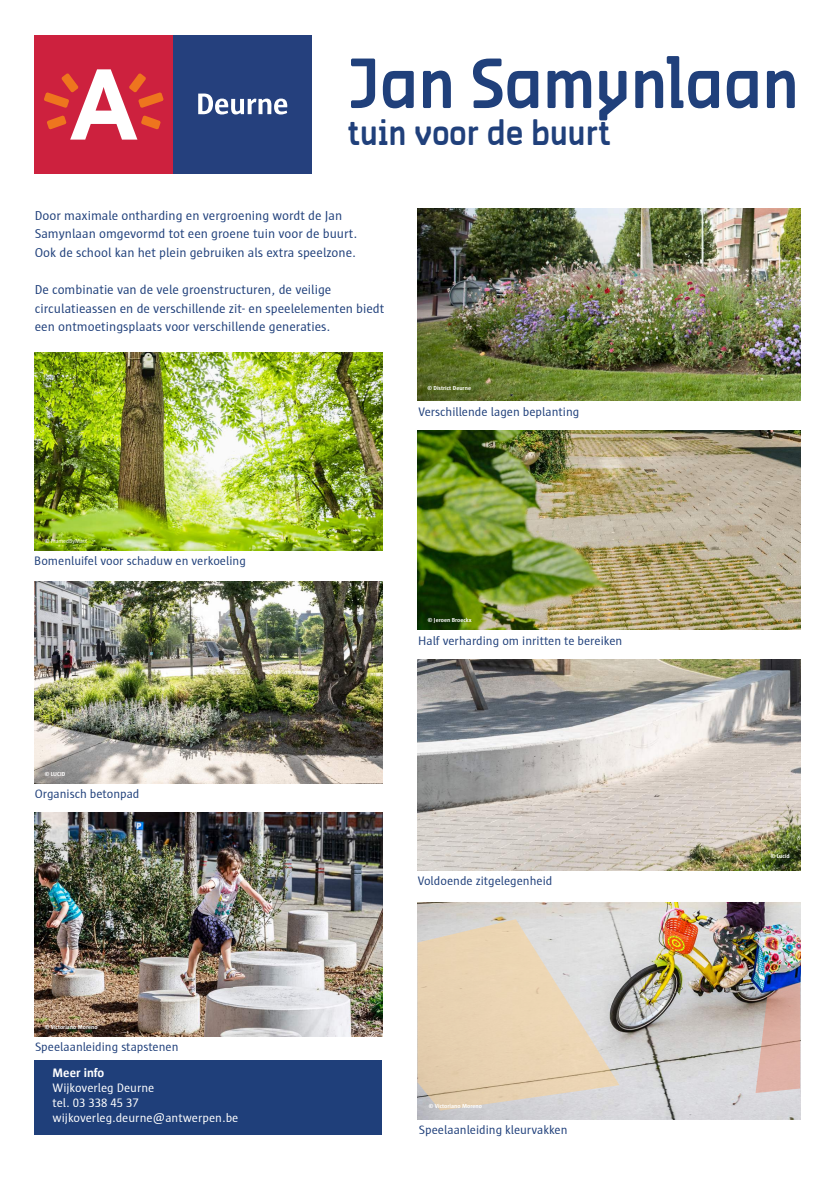
<style>
.page{position:relative;width:835px;height:1180px;background:#fff}
.page>*{position:absolute;margin:0;border:0;box-sizing:border-box;transform-origin:0 0}
.t1{font:63.35px "Antwerpen";color:#20407b}
.t2{font:31.15px "Antwerpen";color:#20407b}
.t3{font:13.3px/18.5px "Sun Antwerpen";color:#20407b}
.t4{font:12.6px "Sun Antwerpen";color:#20407b}
.t5{font:12.6px/15.1px "Sun Antwerpen";color:#fff}
.t6{font:700 12.6px "Sun Antwerpen";color:#fff}
.t7{font:700 5.95px "Sun Antwerpen";color:#fff}
.t8{font:5.95px "Sun Antwerpen";color:#fff}
.s1{font-weight:700}
</style>
<div class="page">
<div style="left:173px;top:35px;width:138px;height:138px;background:#25407d"></div>
<svg style="left:198px;top:94px;width:89px;height:20px"></svg>
<div style="left:35px;top:35px;width:138px;height:138px;background:#cd213e"></div>
<svg style="left:44px;top:69px;width:120px;height:71px"></svg>
<img style="left:417px;top:659px;width:383px;height:211px">
<img style="left:417px;top:902px;width:383px;height:217px">
<img style="left:35px;top:812px;width:347px;height:224px">
<img style="left:35px;top:581px;width:347px;height:202px">
<img style="left:417px;top:209px;width:383px;height:191px">
<img style="left:417px;top:430px;width:383px;height:200px">
<img style="left:35px;top:352px;width:347px;height:198px">
<svg style="left:417px;top:919px;width:202px;height:191px;background:#e2d3bc"></svg>
<svg style="left:755px;top:982px;width:45px;height:111px;background:#c8a6a3"></svg>
<div style="left:35px;top:1060px;width:347px;height:74px;background:#1f3f7a"></div>
<h1 class="t1" style="left:348px;top:43px;width:452px">Jan Samynlaan</h1>
<h2 class="t2" style="left:348px;top:113px;width:264px">tuin voor de buurt</h2>
<p class="t3" style="left:35px;top:206px;width:324px">Door maximale ontharding en vergroening wordt de Jan<br>Samynlaan omgevormd tot een groene tuin voor de buurt.<br>Ook de school kan het plein gebruiken als extra speelzone.</p>
<p class="t3" style="left:35px;top:280px;width:351px">De combinatie van de vele groenstructuren, de veilige circulatieassen en de verschillende zit- en speelelementen biedt een ontmoetingsplaats voor verschillende generaties.</p>
<p class="t7" style="left:427px;top:385px;width:45px">© District Deurne</p>
<p class="t4" style="left:418px;top:404px;width:162px">Verschillende lagen beplanting</p>
<p class="t8" style="left:45px;top:538px;width:44px"><span class="s1">©</span> FramedByMatt</p>
<p class="t4" style="left:34px;top:554px;width:213px">Bomenluifel voor schaduw en verkoeling</p>
<p class="t7" style="left:428px;top:617px;width:45px">© Jeroen Broeckx</p>
<p class="t4" style="left:418px;top:633px;width:205px">Half verharding om inritten te bereiken</p>
<p class="t7" style="left:45px;top:771px;width:22px">© LUCID</p>
<p class="t4" style="left:35px;top:786px;width:106px">Organisch betonpad</p>
<p class="t4" style="left:417px;top:874px;width:136px">Voldoende zitgelegenheid</p>
<p class="t7" style="left:45px;top:1023px;width:54px">© Victoriano Moreno</p>
<p class="t4" style="left:35px;top:1039px;width:145px">Speelaanleiding stapstenen</p>
<p class="t6" style="left:53px;top:1065px;width:53px">Meer info</p>
<p class="t5" style="left:53px;top:1080px;width:187px">Wijkoverleg Deurne<br>tel. 03 338 45 37 wijkoverleg.deurne@antwerpen.be</p>
<p class="t7" style="left:429px;top:1103px;width:54px">© Victoriano Moreno</p>
<p class="t4" style="left:419px;top:1123px;width:150px">Speelaanleiding kleurvakken</p>
<p class="t7" style="left:770px;top:853px;width:20px">© Lucid</p>
</div>
